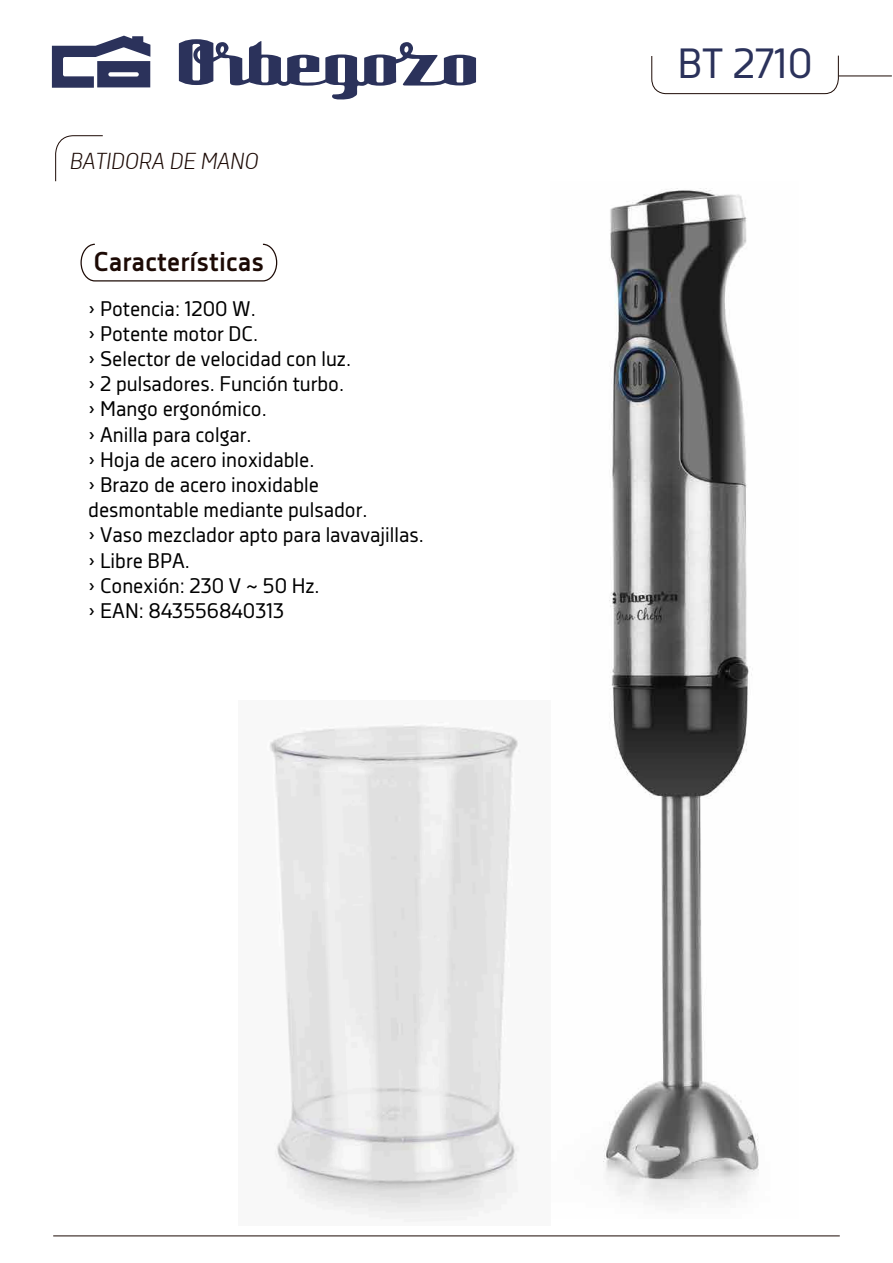
<style>
.page{position:relative;width:893px;height:1263px;background:#fff}
.page>*{position:absolute;margin:0;border:0;box-sizing:border-box;transform-origin:0 0}
.t1{font:42px "Decima Nova";color:#2b325b}
.t2{font:700 27px "Decima Nova";color:#1c0a05}
.t3{font:italic 300 22.5px "Decima Nova";color:#1c0a05}
.t4{font:21px/25.2px "Decima Nova";color:#000}
</style>
<div class="page">
<img style="left:603px;top:188px;width:156px;height:1017px">
<hr style="left:53px;top:1235px;width:787px;height:1px;background:#1c0a05">
<hr style="left:839px;top:76px;width:53px;height:1px;background:#1c0a05">
<svg style="left:651px;top:55px;width:188px;height:39px"></svg>
<svg style="left:55px;top:135px;width:48px;height:47px"></svg>
<svg style="left:52px;top:36px;width:98px;height:52px"></svg>
<svg style="left:179px;top:39px;width:297px;height:61px"></svg>
<svg style="left:80px;top:244px;width:197px;height:37px"></svg>
<img style="left:269px;top:722px;width:251px;height:500px">
<p class="t3" style="left:70px;top:148px;width:190px">BATIDORA DE MANO</p>
<p class="t2" style="left:94px;top:246px;width:172px">Características</p>
<p class="t4" style="left:88px;top:295px;width:337px">› Potencia: 1200 W.<br>› Potente motor DC.<br>› Selector de velocidad con luz.<br>› 2 pulsadores. Función turbo.<br>› Mango ergonómico.<br>› Anilla para colgar.<br>› Hoja de acero inoxidable.<br>› Brazo de acero inoxidable desmontable mediante pulsador.<br>› Vaso mezclador apto para lavavajillas. › Libre BPA.<br>› Conexión: 230 V ~ 50 Hz.<br>› EAN: 843556840313</p>
<h1 class="t1" style="left:677px;top:40px;width:137px">BT 2710</h1>
</div>
